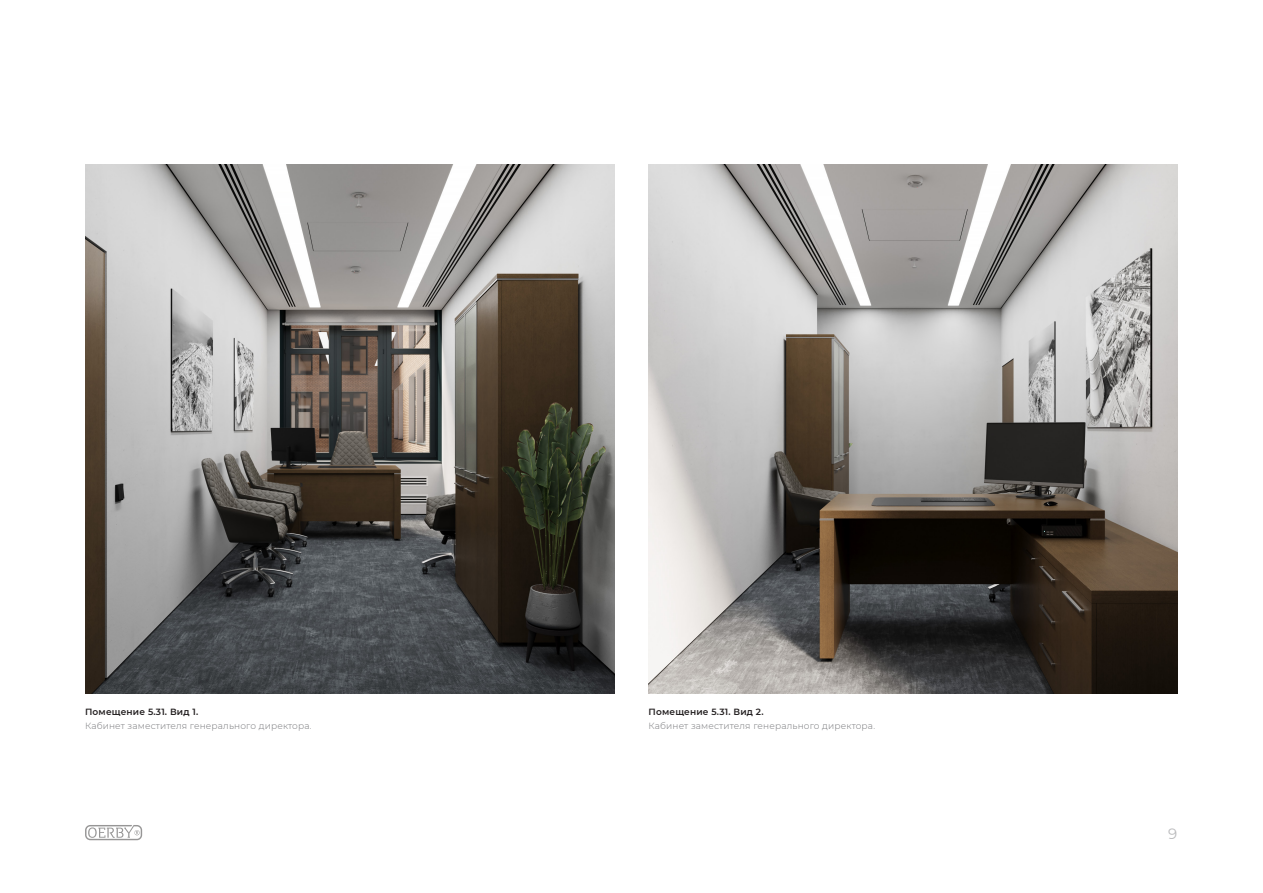
<style>
.page{position:relative;width:1263px;height:893px;background:#fff}
.page>*{position:absolute;margin:0;border:0;box-sizing:border-box;transform-origin:0 0}
.t1{font:15px "Montserrat";color:#757679}
.t2{font:300 9px "Montserrat";letter-spacing:.02em;color:#757679}
.t3{font:600 9px "Montserrat";letter-spacing:.02em;color:#231f20}
</style>
<div class="page">
<img style="left:85px;top:165px;width:529px;height:529px">
<img style="left:648px;top:165px;width:530px;height:529px">
<svg style="left:85px;top:825px;width:57px;height:15px"></svg>
<p class="t3" style="left:85px;top:706px;width:115px">Помещение 5.31. Вид 1.</p>
<p class="t2" style="left:85px;top:719px;width:228px">Кабинет заместителя генерального директора.</p>
<p class="t3" style="left:648px;top:706px;width:117px">Помещение 5.31. Вид 2.</p>
<p class="t2" style="left:648px;top:719px;width:228px">Кабинет заместителя генерального директора.</p>
<h1 class="t1" style="left:1168px;top:824px;width:11px">9</h1>
</div>
